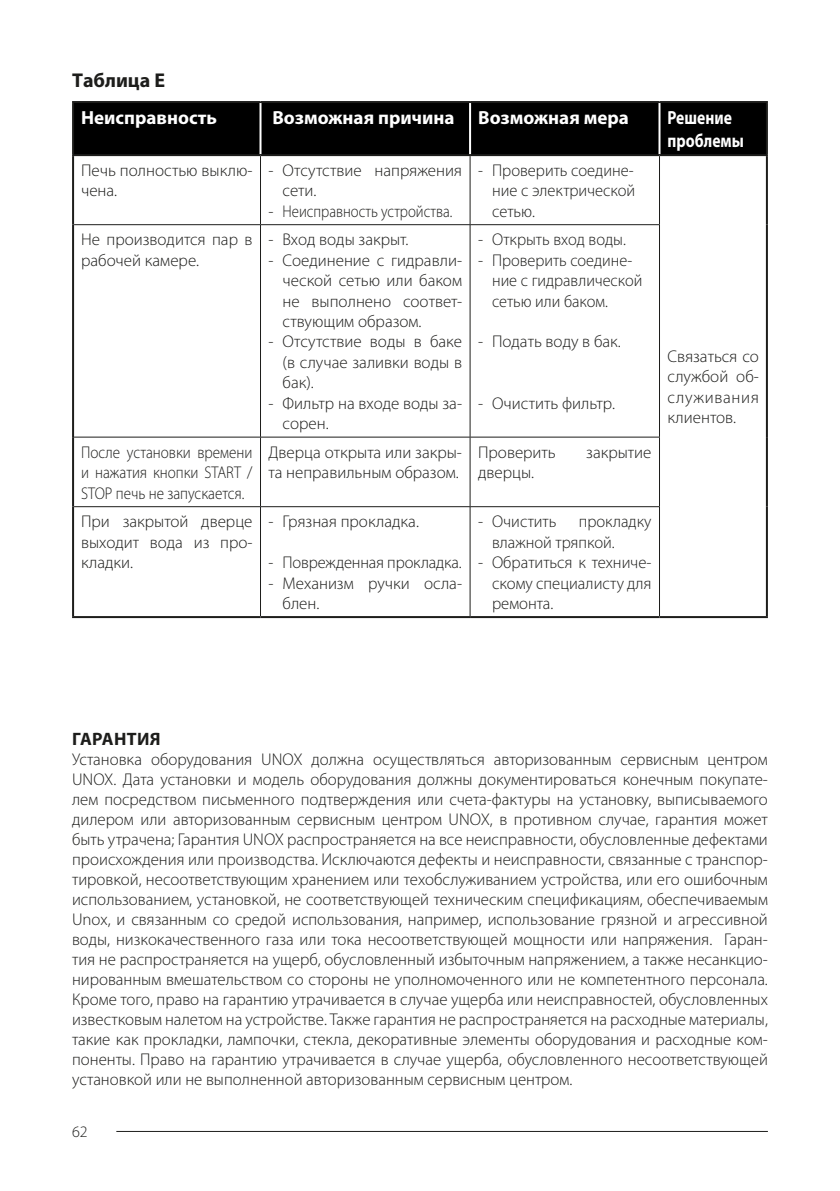
<style>
.page{position:relative;width:840px;height:1191px;background:#fff}
.page>*{position:absolute;margin:0;border:0;box-sizing:border-box;transform-origin:0 0}
.t1{font:700 20px "Myriad Pro";color:#1d1d1b}
.t2{font:700 19px "Myriad Pro";color:#fff}
.t3{font:700 19px/22.8px "Myriad Pro";color:#fff;scale:.82 1}
.t4{font:700 18px "Myriad Pro";letter-spacing:.02em;color:#1d1d1b}
.t5{font:300 17px/20.4px "Myriad Pro";color:#1d1d1b}
.t6{font:300 17px/20.4px "Myriad Pro";color:#1d1d1b;text-align:justify;scale:.89 1}
.t7{font:300 16px "Myriad Pro";color:#1d1d1b}
</style>
<div class="page">
<hr style="left:116px;top:1131px;width:651px;height:1px;background:#1d1d1b">
<div style="left:74px;top:103px;width:691px;height:51px;background:#000"></div>
<hr style="left:72px;top:101px;width:188px;height:2px;background:#1d1d1b">
<hr style="left:72px;top:103px;width:2px;height:51px;background:#1d1d1b">
<hr style="left:260px;top:101px;width:210px;height:2px;background:#1d1d1b">
<hr style="left:470px;top:101px;width:189px;height:2px;background:#1d1d1b">
<hr style="left:659px;top:101px;width:108px;height:2px;background:#1d1d1b">
<hr style="left:765px;top:103px;width:2px;height:51px;background:#1d1d1b">
<hr style="left:72px;top:154px;width:188px;height:2px;background:#1d1d1b">
<hr style="left:72px;top:156px;width:2px;height:69px;background:#1d1d1b">
<hr style="left:260px;top:154px;width:210px;height:2px;background:#1d1d1b">
<hr style="left:470px;top:154px;width:189px;height:2px;background:#1d1d1b">
<hr style="left:659px;top:154px;width:108px;height:2px;background:#1d1d1b">
<hr style="left:765px;top:156px;width:2px;height:69px;background:#1d1d1b">
<hr style="left:72px;top:225px;width:2px;height:212px;background:#1d1d1b">
<hr style="left:765px;top:225px;width:2px;height:212px;background:#1d1d1b">
<hr style="left:72px;top:437px;width:2px;height:70px;background:#1d1d1b">
<hr style="left:765px;top:437px;width:2px;height:70px;background:#1d1d1b">
<hr style="left:72px;top:507px;width:2px;height:109px;background:#1d1d1b">
<hr style="left:765px;top:507px;width:2px;height:109px;background:#1d1d1b">
<hr style="left:659px;top:616px;width:108px;height:2px;background:#1d1d1b">
<hr style="left:260px;top:156px;width:1px;height:68px;background:#1d1d1b">
<hr style="left:469px;top:156px;width:1px;height:68px;background:#1d1d1b">
<hr style="left:658px;top:156px;width:1px;height:68px;background:#1d1d1b">
<hr style="left:74px;top:224px;width:186px;height:1px;background:#1d1d1b">
<hr style="left:260px;top:224px;width:210px;height:1px;background:#1d1d1b">
<hr style="left:260px;top:225px;width:1px;height:212px;background:#1d1d1b">
<hr style="left:470px;top:224px;width:189px;height:1px;background:#1d1d1b">
<hr style="left:469px;top:225px;width:1px;height:212px;background:#1d1d1b">
<hr style="left:658px;top:225px;width:1px;height:212px;background:#1d1d1b">
<hr style="left:74px;top:437px;width:186px;height:1px;background:#1d1d1b">
<hr style="left:260px;top:437px;width:210px;height:1px;background:#1d1d1b">
<hr style="left:260px;top:437px;width:1px;height:69px;background:#1d1d1b">
<hr style="left:470px;top:437px;width:189px;height:1px;background:#1d1d1b">
<hr style="left:469px;top:437px;width:1px;height:69px;background:#1d1d1b">
<hr style="left:658px;top:437px;width:1px;height:69px;background:#1d1d1b">
<hr style="left:74px;top:506px;width:186px;height:1px;background:#1d1d1b">
<hr style="left:260px;top:506px;width:210px;height:1px;background:#1d1d1b">
<hr style="left:260px;top:507px;width:1px;height:109px;background:#1d1d1b">
<hr style="left:470px;top:506px;width:189px;height:1px;background:#1d1d1b">
<hr style="left:469px;top:507px;width:1px;height:109px;background:#1d1d1b">
<hr style="left:658px;top:507px;width:1px;height:109px;background:#1d1d1b">
<hr style="left:259px;top:103px;width:2px;height:51px;background:#fff">
<hr style="left:469px;top:103px;width:2px;height:51px;background:#fff">
<hr style="left:658px;top:103px;width:2px;height:51px;background:#fff">
<hr style="left:72px;top:616px;width:188px;height:2px;background:#1d1d1b">
<hr style="left:260px;top:616px;width:210px;height:2px;background:#1d1d1b">
<hr style="left:470px;top:616px;width:189px;height:2px;background:#1d1d1b">
<p class="t1" style="left:72px;top:67px;width:94px">Tаблица E</p>
<p class="t2" style="left:81px;top:105px;width:137px">Неисправность</p>
<p class="t2" style="left:272px;top:105px;width:358px">Возможная причина Возможная мера</p>
<p class="t3" style="left:667px;top:106px;width:95px">Решение проблемы</p>
<p class="t5" style="left:81px;top:160px;width:173px">Печь полностью выклю&shy;чена.</p>
<p class="t5" style="left:282px;top:160px;width:181px;text-indent:-14px">- Отсутствие напряжения сети.</p>
<p class="t5" style="left:268px;top:201px;width:185px">- Неисправность устройства.</p>
<p class="t5" style="left:492px;top:160px;width:145px;text-align:justify;text-indent:-14px">- Проверить соедине&shy;ние с электрической сетью.</p>
<p class="t5" style="left:81px;top:230px;width:173px">Не производится пар в рабочей камере.</p>
<p class="t5" style="left:268px;top:230px;width:141px">- Вход воды закрыт.</p>
<p class="t5" style="left:282px;top:250px;width:181px;text-align:justify;text-indent:-14px">- Соединение с гидравли&shy;ческой сетью или баком не выполнено соответ&shy;ствующим образом.</p>
<p class="t5" style="left:282px;top:332px;width:181px;text-align:justify;text-indent:-14px">- Отсутствие воды в баке (в случае заливки воды в бак).</p>
<p class="t5" style="left:282px;top:393px;width:181px;text-indent:-14px">- Фильтр на входе воды за&shy;сорен.</p>
<p class="t5" style="left:478px;top:230px;width:149px">- Открыть вход воды.</p>
<p class="t5" style="left:492px;top:250px;width:152px;text-indent:-14px">- Проверить соедине&shy;ние с гидравлической сетью или баком.</p>
<p class="t5" style="left:478px;top:332px;width:144px">- Подать воду в бак.</p>
<p class="t5" style="left:478px;top:393px;width:138px">- Очистить фильтр.</p>
<p class="t6" style="left:81px;top:442px;width:194px">После установки времени и нажатия кнопки START / STOP печь не запускается.</p>
<p class="t5" style="left:268px;top:442px;width:195px">Дверца открыта или закры&shy;та неправильным образом.</p>
<p class="t5" style="left:478px;top:442px;width:79px">Проверить</p>
<p class="t5" style="left:586px;top:442px;width:67px">закрытие</p>
<p class="t5" style="left:478px;top:463px;width:58px">дверцы.</p>
<p class="t5" style="left:81px;top:512px;width:173px;text-align:justify">При закрытой дверце выходит вода из про&shy;кладки.</p>
<p class="t5" style="left:268px;top:512px;width:152px">- Грязная прокладка.</p>
<p class="t5" style="left:268px;top:552px;width:194px">- Поврежденная прокладка.</p>
<p class="t5" style="left:282px;top:573px;width:181px;text-indent:-14px">- Механизм ручки осла&shy;блен.</p>
<p class="t5" style="left:478px;top:512px;width:80px">- Очистить</p>
<p class="t5" style="left:492px;top:512px;width:161px;text-indent:87px">прокладку влажной тряпкой.</p>
<p class="t5" style="left:492px;top:552px;width:161px;text-align:justify;text-indent:-14px">- Обратиться к техниче&shy;скому специалисту для ремонта.</p>
<p class="t5" style="left:667px;top:346px;width:93px;text-align:justify">Связаться со службой об&shy;служивания клиентов.</p>
<p class="t4" style="left:72px;top:727px;width:90px">ГАРАНТИЯ</p>
<p class="t5" style="left:72px;top:749px;width:697px;text-align:justify">Установка оборудования UNOX должна осуществляться авторизованным сервисным центром UNOX. Дата установки и модель оборудования должны документироваться конечным покупате&shy;лем посредством письменного подтверждения или счета-фактуры на установку, выписываемого дилером или авторизованным сервисным центром UNOX, в противном случае, гарантия может быть утрачена; Гарантия UNOX распространяется на все неисправности, обусловленные дефектами происхождения или производства. Исключаются дефекты и неисправности, связанные с транспор&shy;тировкой, несоответствующим хранением или техобслуживанием устройства, или его ошибочным использованием, установкой, не соответствующей техническим спецификациям, обеспечиваемым Unox, и связанным со средой использования, например, использование грязной и агрессивной воды, низкокачественного газа или тока несоответствующей мощности или напряжения. Гаран&shy;тия не распространяется на ущерб, обусловленный избыточным напряжением, а также несанкцио&shy;нированным вмешательством со стороны не уполномоченного или не компетентного персонала.<br>Кроме того, право на гарантию утрачивается в случае ущерба или неисправностей, обусловленных известковым налетом на устройстве. Также гарантия не распространяется на расходные материалы, такие как прокладки, лампочки, стекла, декоративные элементы оборудования и расходные ком&shy;поненты. Право на гарантию утрачивается в случае ущерба, обусловленного несоответствующей установкой или не выполненной авторизованным сервисным центром.</p>
<p class="t7" style="left:72px;top:1123px;width:17px">62</p>
</div>
